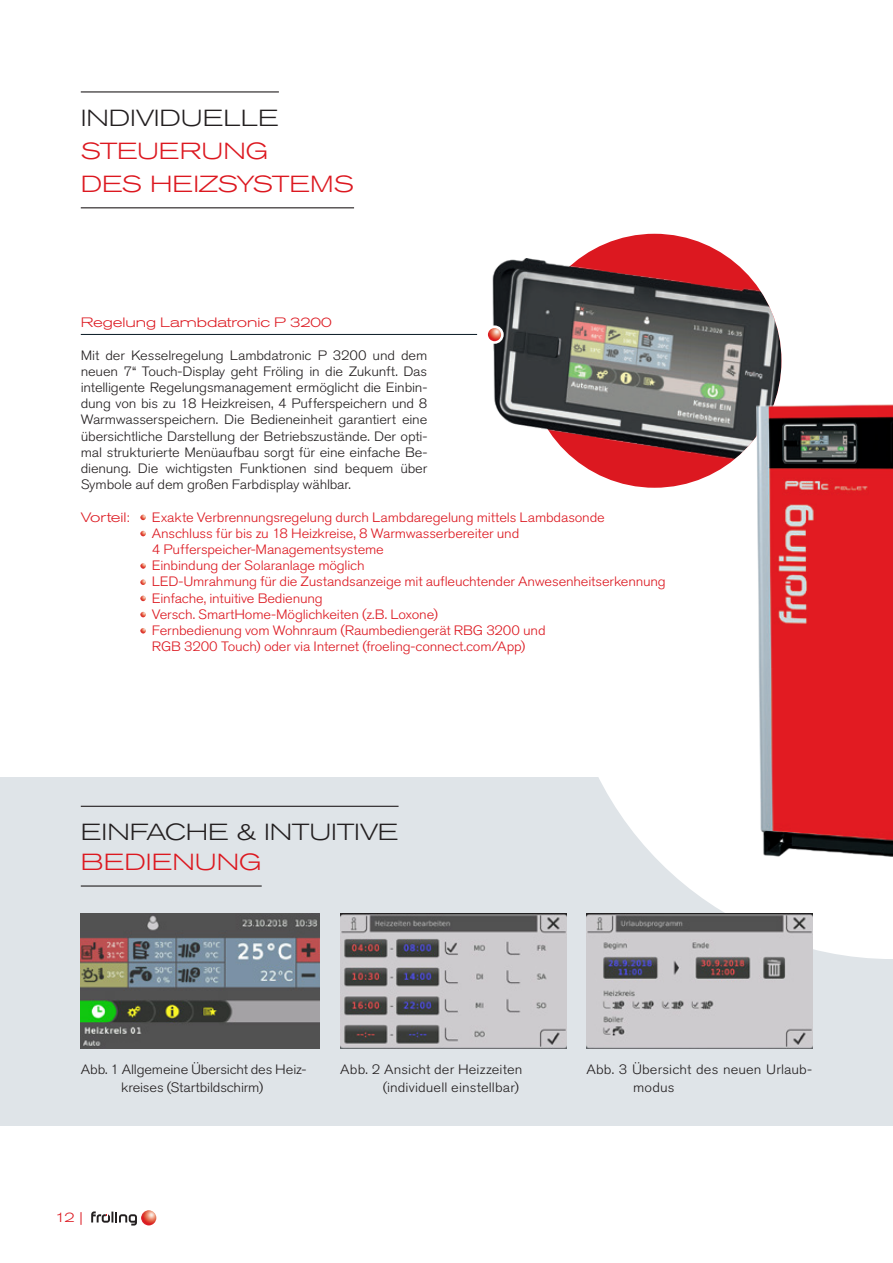
<style>
.page{position:relative;width:893px;height:1263px;background:#fff}
.page>*{position:absolute;margin:0;border:0;box-sizing:border-box;transform-origin:0 0}
.t1{font:300 expanded 23.1px "Akzidenz Grotesk BQ";color:#dc1820;scale:1.08 1}
.t2{font:300 expanded 23.1px "Akzidenz Grotesk BQ";color:#231f20;scale:1.08 1}
.t3{font:300 13.5px/16.2px "Akzidenz Grotesk BQ";letter-spacing:-.005em;color:#231f20;text-align:justify;scale:1.08 1}
.t4{font:300 13.5px/16.2px "Akzidenz Grotesk BQ";letter-spacing:-.01em;color:#dc1820;scale:1.08 1}
.t5{font:300 expanded 13.5px "Akzidenz Grotesk BQ";letter-spacing:-.005em;color:#dc1820;scale:1.08 1}
</style>
<div class="page">
<div style="left:0;top:778px;width:893px;height:348px;background:#dfe4e8"></div>
<svg style="left:563px;top:777px;width:330px;height:182px"></svg>
<svg style="left:91px;top:1211px;width:46px;height:14px"></svg>
<img style="left:141px;top:1210px;width:15px;height:15px;border-radius:8px">
<svg style="left:522px;top:228px;width:265px;height:265px;fill:#dc1820"></svg>
<img style="left:690px;top:259px;width:91px;height:203px">
<div style="left:517px;top:223px;width:275px;height:275px;border:10px solid #fff;border-radius:50%"></div>
<img style="left:492px;top:259px;width:198px;height:203px">
<svg style="left:485px;top:325px;width:19px;height:19px"></svg>
<svg style="left:488px;top:328px;width:13px;height:13px"></svg>
<svg style="left:140px;top:515px;width:6px;height:5px"></svg>
<svg style="left:140px;top:531px;width:6px;height:5px"></svg>
<svg style="left:140px;top:563px;width:6px;height:6px"></svg>
<svg style="left:140px;top:579px;width:6px;height:6px"></svg>
<svg style="left:140px;top:596px;width:6px;height:5px"></svg>
<svg style="left:140px;top:612px;width:6px;height:5px"></svg>
<svg style="left:140px;top:628px;width:6px;height:5px"></svg>
<hr style="left:81px;top:334px;width:396px;height:1px;background:#071822">
<img style="left:756px;top:400px;width:137px;height:472px">
<hr style="left:81px;top:207px;width:273px;height:1px;background:#231f20">
<hr style="left:81px;top:91px;width:198px;height:1px;background:#231f20">
<img style="left:81px;top:913px;width:239px;height:136px">
<hr style="left:81px;top:885px;width:181px;height:1px;background:#231f20">
<hr style="left:81px;top:806px;width:318px;height:1px;background:#231f20">
<img style="left:340px;top:913px;width:226px;height:136px">
<img style="left:586px;top:913px;width:226px;height:136px">
<p class="t2" style="left:81px;top:104px;width:185px">INDIVIDUELLE</p>
<p class="t1" style="left:81px;top:137px;width:175px">STEUERUNG</p>
<p class="t1" style="left:81px;top:170px;width:255px">DES HEIZSYSTEMS</p>
<p class="t5" style="left:81px;top:315px;width:234px">Regelung Lambdatronic P 3200</p>
<p class="t3" style="left:81px;top:347px;width:322px">Mit der Kesselregelung Lambdatronic P 3200 und dem neuen 7“ Touch-Display geht Fröling in die Zukunft. Das intelligente Regelungsmanagement ermöglicht die Einbin&shy;dung von bis zu 18 Heizkreisen, 4 Pufferspeichern und 8<br>Warmwasserspeichern. Die Bedieneinheit garantiert eine übersichtliche Darstellung der Betriebszustände. Der opti&shy;mal strukturierte Menüaufbau sorgt für eine einfache Be&shy;dienung. Die wichtigsten Funktionen sind bequem über Symbole auf dem großen Farbdisplay wählbar.</p>
<p class="t5" style="left:81px;top:509px;width:48px">Vorteil:</p>
<p class="t4" style="left:152px;top:509px;width:421px">Exakte Verbrennungsregelung durch Lambdaregelung mittels Lambdasonde<br>Anschluss für bis zu 18 Heizkreise, 8 Warmwasserbereiter und</p>
<p class="t4" style="left:152px;top:541px;width:477px">4 Pufferspeicher-Managementsysteme<br>Einbindung der Solaranlage möglich<br>LED-Umrahmung für die Zustandsanzeige mit aufleuchtender Anwesenheitserkennung</p>
<p class="t4" style="left:152px;top:590px;width:366px">Einfache, intuitive Bedienung<br>Versch. SmartHome-Möglichkeiten (z.B. Loxone)<br>Fernbedienung vom Wohnraum (Raumbediengerät RBG 3200 und</p>
<p class="t4" style="left:152px;top:639px;width:347px">RGB 3200 Touch) oder via Internet (froeling-connect.com/App)</p>
<p class="t2" style="left:81px;top:819px;width:296px">EINFACHE &amp; INTUITIVE</p>
<p class="t1" style="left:81px;top:848px;width:169px">BEDIENUNG</p>
<p class="t3" style="left:81px;top:1062px;width:211px">Abb. 1 Allgemeine Übersicht des Heiz-</p>
<p class="t3" style="left:121px;top:1080px;width:133px">kreises (Startbildschirm)</p>
<p class="t3" style="left:340px;top:1062px;width:170px">Abb. 2 Ansicht der Heizzeiten</p>
<p class="t3" style="left:383px;top:1080px;width:128px">(individuell einstellbar)</p>
<p class="t5" style="left:55px;top:1210px;width:27px">12 |</p>
<p class="t3" style="left:586px;top:1062px;width:211px">Abb. 3 Übersicht des neuen Urlaub-</p>
<p class="t3" style="left:633px;top:1080px;width:40px">modus</p>
</div>
